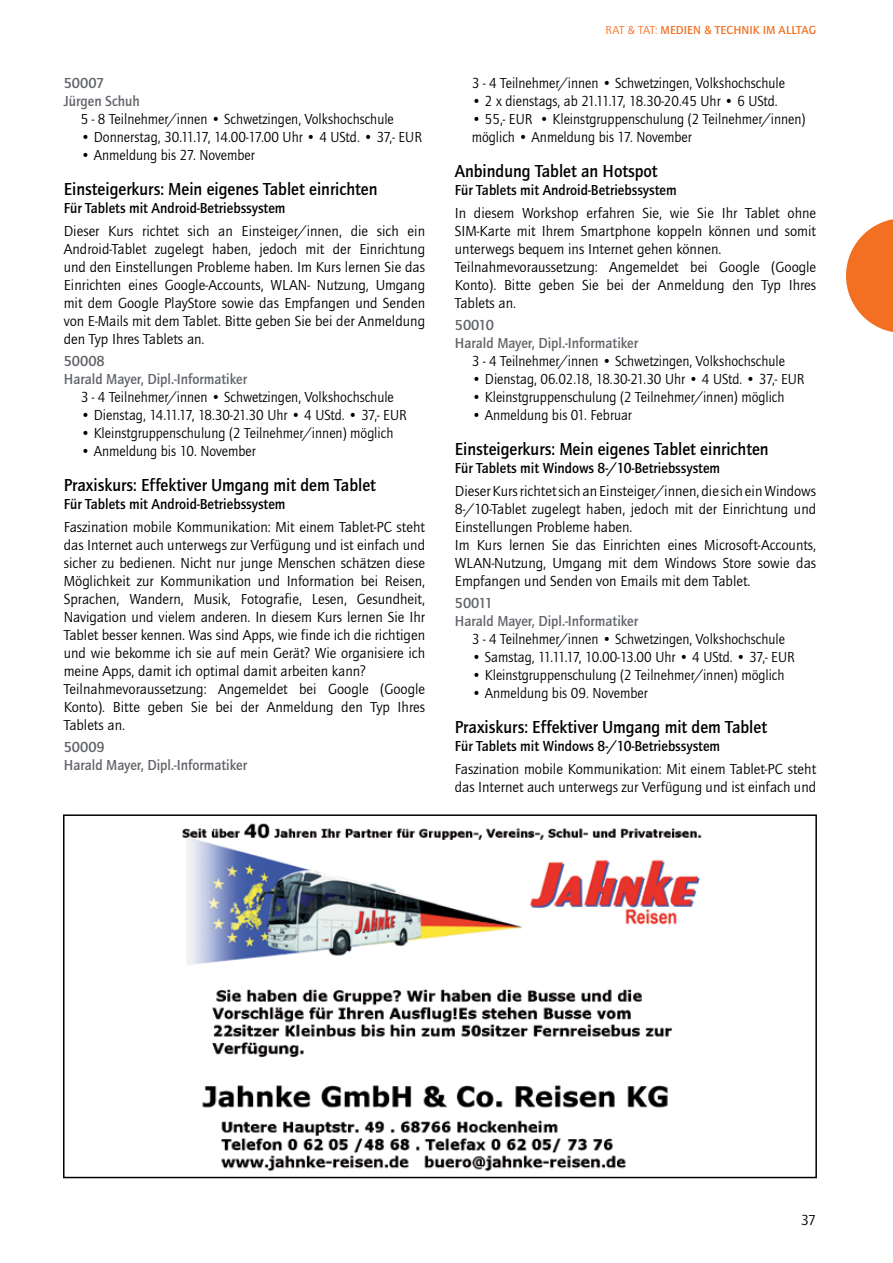
<style>
.page{position:relative;width:893px;height:1263px;background:#fff}
.page>*{position:absolute;margin:0;border:0;box-sizing:border-box;transform-origin:0 0}
.t1{font:700 18px "Quay Itc T";color:#000;scale:.95 1}
.t2{font:15px/18px "Quay Itc T";color:#000}
.t3{font:15px/18px "Quay Itc T";color:#000;scale:.95 1}
.t4{font:700 15px "Quay Itc T";color:#000;scale:.95 1}
.t5{font:700 15px/18px "Quay Itc T";color:#616469}
.t6{font:700 12px "Quay Itc T";color:#f37022}
.s1{font-weight:400}
</style>
<div class="page">
<svg style="left:846px;top:219px;width:47px;height:113px"></svg>
<img style="left:182px;top:823px;width:520px;height:349px">
<div style="left:63px;top:814px;width:754px;height:364px;border:2px solid #000"></div>
<p class="t5" style="left:64px;top:75px;width:78px">50007<br>Jürgen Schuh</p>
<p class="t3" style="left:81px;top:111px;width:331px">5 - 8 Teilnehmer/innen • Schwetzingen, Volkshochschule</p>
<p class="t3" style="left:81px;top:129px;width:361px">• Donnerstag, 30.11.17, 14.00-17.00 Uhr • 4 UStd. • 37,- EUR</p>
<p class="t3" style="left:81px;top:147px;width:185px">• Anmeldung bis 27. November</p>
<p class="t1" style="left:64px;top:182px;width:332px">Einsteigerkurs: Mein eigenes Tablet einrichten</p>
<p class="t4" style="left:64px;top:202px;width:235px">Für Tablets mit Android-Betriebssystem</p>
<p class="t2" style="left:64px;top:223px;width:363px;text-align:justify">Dieser Kurs richtet sich an Einsteiger/innen, die sich ein Android-Tablet zugelegt haben, jedoch mit der Einrichtung und den Einstellungen Probleme haben. Im Kurs lernen Sie das Einrichten eines Google-Accounts, WLAN- Nutzung, Umgang mit dem Google PlayStore sowie das Empfangen und Senden von E-Mails mit dem Tablet. Bitte geben Sie bei der Anmeldung den Typ Ihres Tablets an.</p>
<p class="t5" style="left:64px;top:353px;width:185px">50008<br>Harald Mayer, Dipl.-Informatiker</p>
<p class="t3" style="left:81px;top:389px;width:331px">3 - 4 Teilnehmer/innen • Schwetzingen, Volkshochschule</p>
<p class="t3" style="left:81px;top:407px;width:345px">• Dienstag, 14.11.17, 18.30-21.30 Uhr • 4 UStd. • 37,- EUR</p>
<p class="t3" style="left:81px;top:425px;width:331px">• Kleinstgruppenschulung (2 Teilnehmer/innen) möglich</p>
<p class="t3" style="left:81px;top:443px;width:186px">• Anmeldung bis 10. November</p>
<p class="t1" style="left:64px;top:478px;width:330px">Praxiskurs: Effektiver Umgang mit dem Tablet</p>
<p class="t4" style="left:64px;top:498px;width:235px">Für Tablets mit Android-Betriebssystem</p>
<p class="t2" style="left:64px;top:519px;width:363px">Faszination mobile Kommunikation: Mit einem Tablet-PC steht das Internet auch unterwegs zur Verfügung und ist einfach und sicher zu bedienen. Nicht nur junge Menschen schätzen diese Möglichkeit zur Kommunikation und Information bei Reisen, Sprachen, Wandern, Musik, Fotografie, Lesen, Gesundheit, Navigation und vielem anderen. In diesem Kurs lernen Sie Ihr Tablet besser kennen. Was sind Apps, wie finde ich die richtigen und wie bekomme ich sie auf mein Gerät? Wie organisiere ich meine Apps, damit ich optimal damit arbeiten kann?<br>Teilnahmevoraussetzung: Angemeldet bei Google (Google Konto). Bitte geben Sie bei der Anmeldung den Typ Ihres Tablets an.</p>
<p class="t5" style="left:64px;top:739px;width:185px">50009<br>Harald Mayer, Dipl.-Informatiker</p>
<p class="t6" style="left:605px;top:25px;width:212px"><span class="s1">RAT &amp; TAT:</span> MEDIEN &amp; TECHNIK IM ALLTAG</p>
<p class="t3" style="left:472px;top:76px;width:331px">3 - 4 Teilnehmer/innen • Schwetzingen, Volkshochschule</p>
<p class="t3" style="left:472px;top:94px;width:323px">• 2 x dienstags, ab 21.11.17, 18.30-20.45 Uhr • 6 UStd.</p>
<p class="t3" style="left:472px;top:112px;width:353px">• 55,- EUR • Kleinstgruppenschulung (2 Teilnehmer/innen) möglich • Anmeldung bis 17. November</p>
<p class="t1" style="left:455px;top:164px;width:215px">Anbindung Tablet an Hotspot</p>
<p class="t4" style="left:455px;top:184px;width:235px">Für Tablets mit Android-Betriebssystem</p>
<p class="t2" style="left:455px;top:205px;width:363px">In diesem Workshop erfahren Sie, wie Sie Ihr Tablet ohne SIM-Karte mit Ihrem Smartphone koppeln können und somit unterwegs bequem ins Internet gehen können.<br>Teilnahmevoraussetzung: Angemeldet bei Google (Google Konto). Bitte geben Sie bei der Anmeldung den Typ Ihres Tablets an.</p>
<p class="t5" style="left:455px;top:317px;width:185px">50010<br>Harald Mayer, Dipl.-Informatiker</p>
<p class="t3" style="left:472px;top:353px;width:331px">3 - 4 Teilnehmer/innen • Schwetzingen, Volkshochschule</p>
<p class="t3" style="left:472px;top:371px;width:352px">• Dienstag, 06.02.18, 18.30-21.30 Uhr • 4 UStd. • 37,- EUR</p>
<p class="t3" style="left:472px;top:389px;width:331px">• Kleinstgruppenschulung (2 Teilnehmer/innen) möglich</p>
<p class="t3" style="left:472px;top:407px;width:170px">• Anmeldung bis 01. Februar</p>
<p class="t1" style="left:455px;top:442px;width:332px">Einsteigerkurs: Mein eigenes Tablet einrichten</p>
<p class="t4" style="left:455px;top:462px;width:281px">Für Tablets mit Windows 8-/10-Betriebssystem</p>
<p class="t2" style="left:455px;top:483px;width:363px">Dieser Kurs richtet sich an Einsteiger/innen, die sich ein Windows 8-/10-Tablet zugelegt haben, jedoch mit der Einrichtung und Einstellungen Probleme haben.<br>Im Kurs lernen Sie das Einrichten eines Microsoft-Accounts, WLAN-Nutzung, Umgang mit dem Windows Store sowie das Empfangen und Senden von Emails mit dem Tablet.</p>
<p class="t5" style="left:455px;top:595px;width:185px">50011<br>Harald Mayer, Dipl.-Informatiker</p>
<p class="t3" style="left:472px;top:631px;width:331px">3 - 4 Teilnehmer/innen • Schwetzingen, Volkshochschule</p>
<p class="t3" style="left:472px;top:649px;width:341px">• Samstag, 11.11.17, 10.00-13.00 Uhr • 4 UStd. • 37,- EUR</p>
<p class="t3" style="left:472px;top:667px;width:331px">• Kleinstgruppenschulung (2 Teilnehmer/innen) möglich</p>
<p class="t3" style="left:472px;top:685px;width:187px">• Anmeldung bis 09. November</p>
<p class="t1" style="left:455px;top:720px;width:330px">Praxiskurs: Effektiver Umgang mit dem Tablet</p>
<p class="t4" style="left:455px;top:740px;width:281px">Für Tablets mit Windows 8-/10-Betriebssystem</p>
<p class="t2" style="left:455px;top:761px;width:363px">Faszination mobile Kommunikation: Mit einem Tablet-PC steht das Internet auch unterwegs zur Verfügung und ist einfach und</p>
<p class="t2" style="left:801px;top:1212px;width:17px">37</p>
</div>
